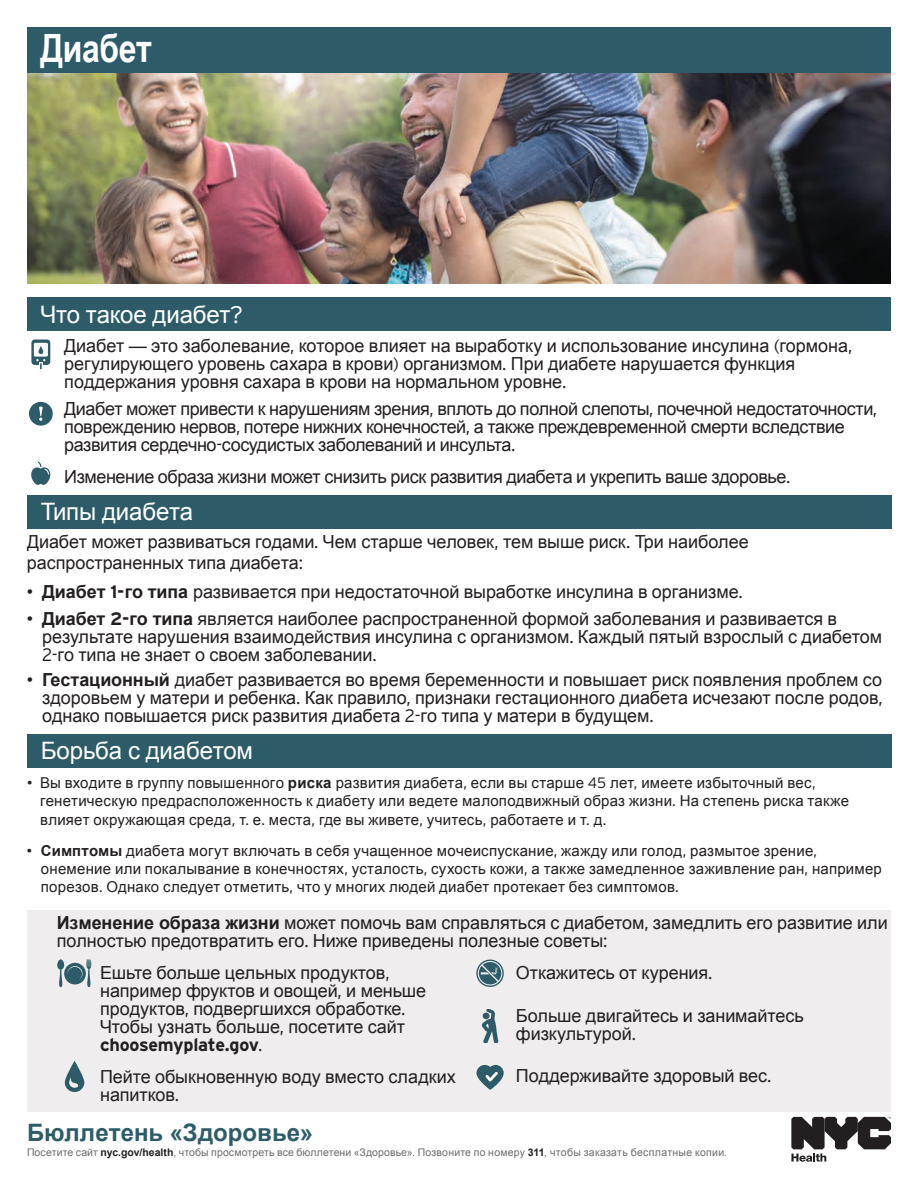
<style>
.page{position:relative;width:918px;height:1188px;background:#fff}
.page>*{position:absolute;margin:0;border:0;box-sizing:border-box;transform-origin:0 0}
.t1{font:700 39px "Arial Narrow";letter-spacing:-.01em;color:#fff}
.t2{font:24px "Arial";letter-spacing:-.005em;color:#fff}
.t3{font:700 24px "Arial";color:#2d5c68}
.t4{font:18px/18px "Arial";letter-spacing:-.005em;color:#231f20}
.t5{font:18px/18px "Arial";letter-spacing:-.025em;color:#231f20}
.t6{font:700 18px "Interstate";letter-spacing:-.015em;color:#231f20}
.t7{font:15px/18.3px "Arial";letter-spacing:.015em;color:#231f20}
.t8{font:10.5px "Arial";letter-spacing:.015em;color:#6c6d70}
.s1{font-family:"Interstate";font-weight:300}
.s2{font-weight:700}
.s3{font-family:"Interstate";font-weight:700}
.s4{font-weight:300}
.s5{font-weight:700;color:#231f20}
</style>
<div class="page">
<div style="left:27px;top:910px;width:864px;height:202px;background:#f0edee"></div>
<svg style="left:57px;top:959px;width:34px;height:28px"></svg>
<svg style="left:65px;top:1061px;width:19px;height:31px"></svg>
<svg style="left:476px;top:960px;width:28px;height:27px"></svg>
<svg style="left:482px;top:1009px;width:16px;height:34px"></svg>
<svg style="left:476px;top:1065px;width:28px;height:25px"></svg>
<div style="left:27px;top:27px;width:864px;height:47px;background:#2d5c68"></div>
<svg style="left:791px;top:1117px;width:100px;height:45px"></svg>
<div style="left:27px;top:297px;width:864px;height:34px;background:#2d5c68"></div>
<img style="left:27px;top:73px;width:864px;height:211px">
<div style="left:27px;top:495px;width:864px;height:33px;background:#2d5c68"></div>
<div style="left:27px;top:734px;width:864px;height:34px;background:#2d5c68"></div>
<svg style="left:31px;top:462px;width:20px;height:23px"></svg>
<div style="left:29px;top:402px;width:24px;height:24px;background:#2d5c68;border-radius:50%"></div>
<svg style="left:39px;top:407px;width:4px;height:14px"></svg>
<svg style="left:32px;top:340px;width:18px;height:24px"></svg>
<div style="left:31px;top:339px;width:19px;height:26px;border:2px solid #2d5c68;border-radius:3px"></div>
<div style="left:35px;top:344px;width:12px;height:11px;background:#fff"></div>
<div style="left:34px;top:343px;width:14px;height:14px;border:2px solid #fff"></div>
<svg style="left:38px;top:346px;width:5px;height:8px"></svg>
<svg style="left:36px;top:359px;width:9px;height:11px"></svg>
<h1 class="t1" style="left:40px;top:19px;width:113px">Диабет</h1>
<h2 class="t2" style="left:40px;top:299px;width:204px">Что такое диабет<span class="s1">?</span></h2>
<p class="t4" style="left:64px;top:337px;width:790px">Диабет — это заболевание<span class="s1">,</span> которое влияет на выработку и использование инсулина <span class="s1">(</span>гормона<span class="s1">, </span>регулирующего уровень сахара в крови<span class="s1">)</span> организмом<span class="s1">.</span> При диабете нарушается функция поддержания уровня сахара в крови на нормальном уровне<span class="s1">.</span></p>
<p class="t5" style="left:64px;top:400px;width:814px">Диабет может привести к нарушениям зрения<span class="s1">,</span> вплоть до полной слепоты<span class="s1">,</span> почечной недостаточности<span class="s1">, </span>повреждению нервов<span class="s1">,</span> потере нижних конечностей<span class="s1">,</span> а также преждевременной смерти вследствие развития сердечно<span class="s1">-</span>сосудистых заболеваний и инсульта<span class="s1">.</span></p>
<p class="t5" style="left:64px;top:468px;width:728px">Изменение образа жизни может снизить риск развития диабета и укрепить ваше здоровье<span class="s1">.</span></p>
<h2 class="t2" style="left:41px;top:496px;width:154px">Типы диабета</h2>
<p class="t4" style="left:27px;top:531px;width:723px;line-height:21px">Диабет может развиваться годами<span class="s1">.</span> Чем старше человек<span class="s1">,</span> тем выше риск<span class="s1">.</span> Три наиболее распространенных типа диабета<span class="s1">:</span></p>
<p class="t4" style="left:27px;top:583px;width:717px">• <span class="s2">Диабет</span> <span class="s3">1-</span><span class="s2">го типа</span> развивается при недостаточной выработке инсулина в организме<span class="s1">.</span></p>
<p class="t4" style="left:42px;top:609px;width:842px;text-indent:-15px">• <span class="s2">Диабет</span> <span class="s3">2-</span><span class="s2">го типа</span> является наиболее распространенной формой заболевания и развивается в результате нарушения взаимодействия инсулина с организмом<span class="s1">.</span> Каждый пятый взрослый с диабетом<br><span class="s1">2-</span>го типа не знает о своем заболевании<span class="s1">.</span></p>
<p class="t4" style="left:42px;top:671px;width:842px;text-align:justify;text-indent:-15px">• <span class="s2">Гестационный</span> диабет развивается во время беременности и повышает риск появления проблем со здоровьем у матери и ребенка<span class="s1">.</span> Как правило<span class="s1">,</span> признаки гестационного диабета исчезают после родов<span class="s1">, </span>однако повышается риск развития диабета <span class="s1">2-</span>го типа у матери в будущем<span class="s1">.</span></p>
<h2 class="t2" style="left:41px;top:735px;width:214px">Борьба с диабетом</h2>
<p class="t7" style="left:40px;top:774px;width:811px;text-indent:-13px">• Вы входите в группу повышенного <span class="s2">риска</span> развития диабета<span class="s1">,</span> если вы старше <span class="s1">45</span> лет<span class="s1">,</span> имеете избыточный вес<span class="s1">, </span>генетическую предрасположенность к диабету или ведете малоподвижный образ жизни<span class="s1">.</span> На степень риска также влияет окружающая среда<span class="s1">,</span> т<span class="s1">.</span> е<span class="s1">.</span> места<span class="s1">,</span> где вы живете<span class="s1">,</span> учитесь<span class="s1">,</span> работаете и т<span class="s1">.</span> д<span class="s1">.</span></p>
<p class="t7" style="left:41px;top:842px;width:843px;text-indent:-14px">• <span class="s2">Симптомы</span> диабета могут включать в себя учащенное мочеиспускание<span class="s1">,</span> жажду или голод<span class="s1">,</span> размытое зрение<span class="s1">, </span>онемение или покалывание в конечностях<span class="s1">,</span> усталость<span class="s1">,</span> сухость кожи<span class="s1">,</span> а также замедленное заживление ран<span class="s1">,</span> например порезов<span class="s1">.</span> Однако следует отметить<span class="s1">,</span> что у многих людей диабет протекает без симптомов<span class="s1">.</span></p>
<p class="t4" style="left:57px;top:914px;width:832px"><span class="s2">Изменение образа жизни</span> может помочь вам справляться с диабетом<span class="s1">,</span> замедлить его развитие или полностью предотвратить его<span class="s1">.</span> Ниже приведены полезные советы<span class="s1">:</span></p>
<p class="t4" style="left:100px;top:964px;width:328px">Ешьте больше цельных продуктов<span class="s1">, </span>например фруктов и овощей<span class="s1">,</span> и меньше продуктов<span class="s1">,</span> подвергшихся обработке<span class="s1">.<br></span>Чтобы узнать больше<span class="s1">,</span> посетите сайт</p>
<p class="t6" style="left:100px;top:1034px;width:164px">choosemyplate.gov<span class="s4">.</span></p>
<p class="t4" style="left:100px;top:1068px;width:357px">Пейте обыкновенную воду вместо сладких напитков<span class="s1">.</span></p>
<p class="t4" style="left:516px;top:964px;width:198px">Откажитесь от курения<span class="s1">.</span></p>
<p class="t4" style="left:516px;top:1007px;width:289px">Больше двигайтесь и занимайтесь физкультурой<span class="s1">.</span></p>
<p class="t4" style="left:516px;top:1067px;width:257px">Поддерживайте здоровый вес<span class="s1">.</span></p>
<h2 class="t3" style="left:27px;top:1117px;width:288px">Бюллетень «Здоровье»</h2>
<p class="t8" style="left:27px;top:1146px;width:702px">Посетите сайт <span class="s5">nyc.gov/health</span>, чтобы просмотреть все бюллетени «Здоровье». Позвоните по номеру <span class="s5">311</span>, чтобы заказать бесплатные копии.</p>
</div>
